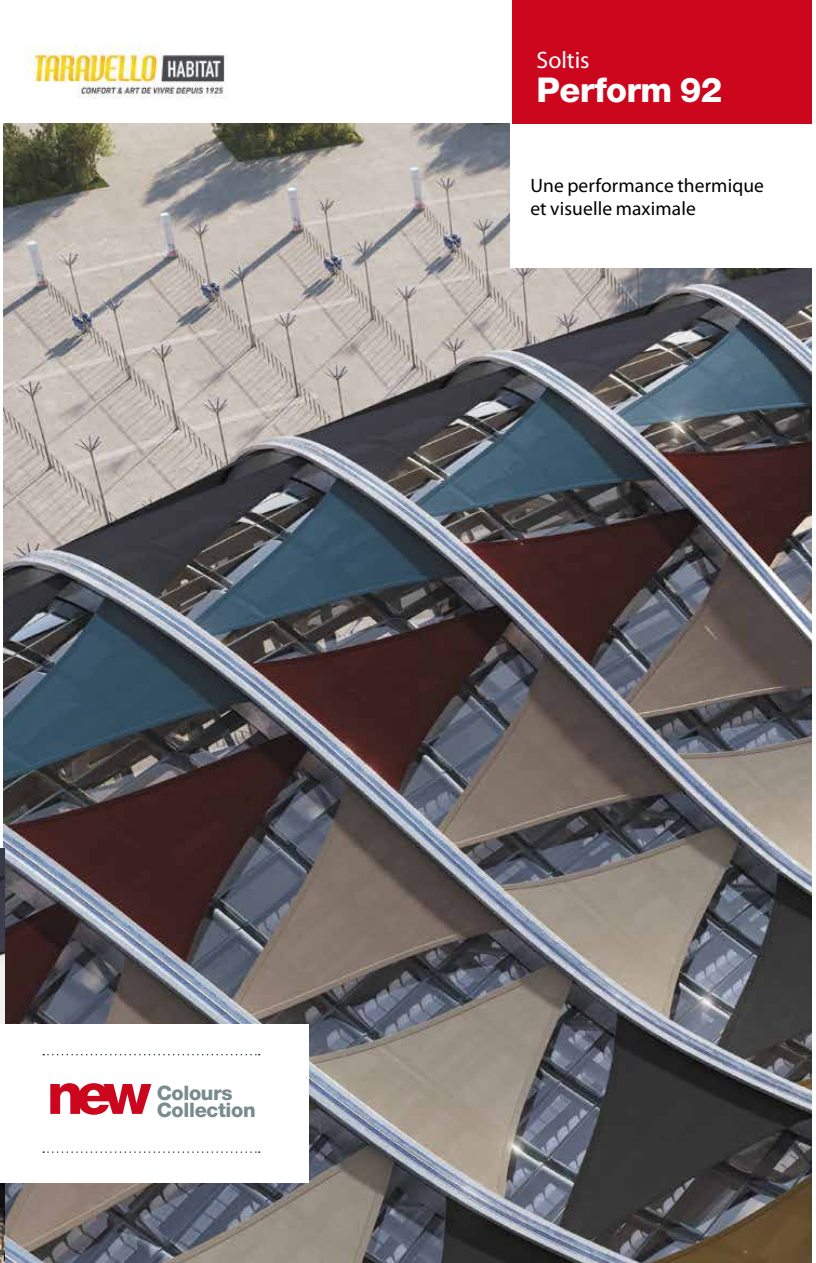
<style>
.page{position:relative;width:816px;height:1263px;background:#fff}
.page>*{position:absolute;margin:0;border:0;box-sizing:border-box;transform-origin:0 0}
.t1{font:800 57.6px "Helvetica Neue LT Std";color:#cc071d}
.t2{font:800 34.2px "Helvetica Neue LT Std";letter-spacing:-.015em;color:#fff}
.t3{font:23.85px "Myriad Pro";letter-spacing:-.005em;color:#fff}
.t4{font:800 19.95px/16.8px "Helvetica Neue LT Std";letter-spacing:-.015em;color:#788b8d}
.t5{font:19.5px/22.5px "Myriad Pro";letter-spacing:.005em;color:#000}
</style>
<div class="page">
<img style="left:4px;top:124px;width:807px;height:1139px">
<div style="left:510px;top:0;width:301px;height:268px;background:#fff"></div>
<div style="left:512px;top:1px;width:299px;height:123px;background:#cc071d"></div>
<img style="left:0;top:848px;width:4px;height:415px">
<div style="left:0;top:1024px;width:309px;height:159px;background:#fff"></div>
<svg style="left:43px;top:1151px;width:217px;height:2px"></svg>
<svg style="left:43px;top:1054px;width:217px;height:1px"></svg>
<img style="left:25px;top:46px;width:203px;height:53px">
<p class="t3" style="left:536px;top:45px;width:55px">Soltis</p>
<h2 class="t2" style="left:536px;top:70px;width:187px">Perform 92</h2>
<p class="t5" style="left:530px;top:174px;width:235px">Une performance thermique et visuelle maximale</p>
<h1 class="t1" style="left:47px;top:1059px;width:106px">new</h1>
<p class="t4" style="left:157px;top:1084px;width:100px">Colours<br>Collection</p>
</div>
